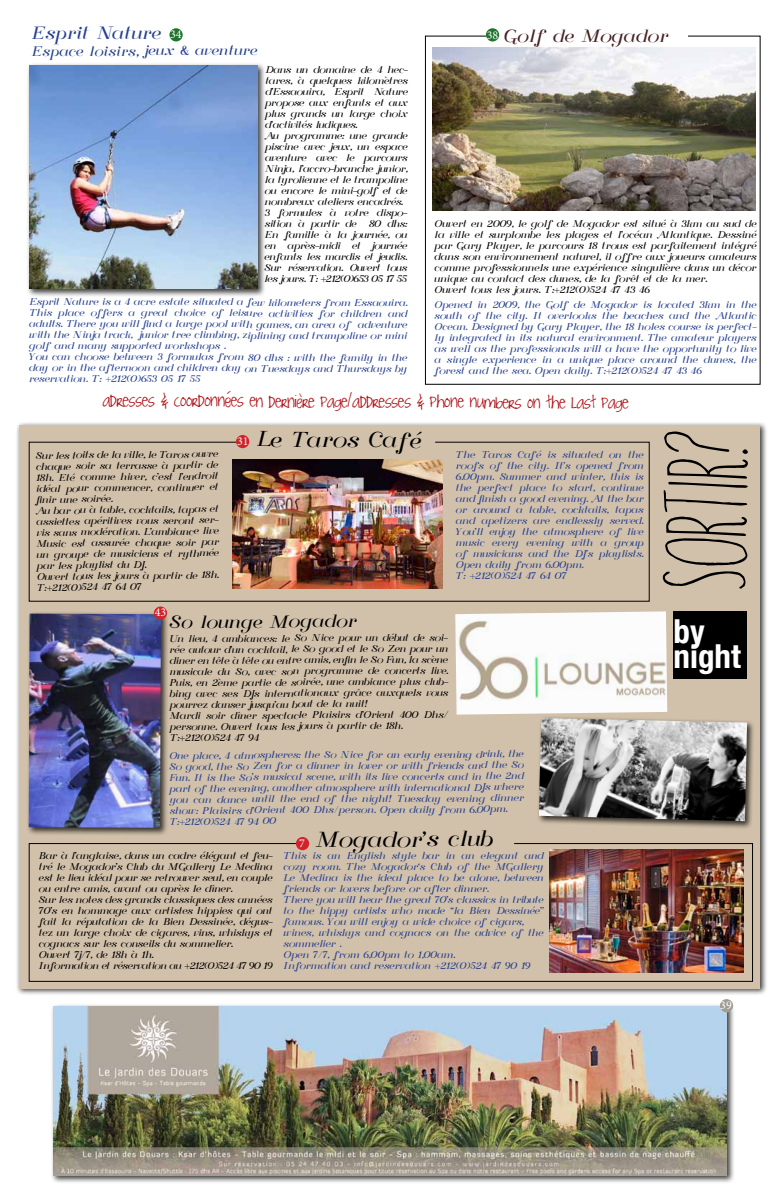
<style>
.page{position:relative;width:780px;height:1191px;background:#fff}
.page>*{position:absolute;margin:0;border:0;box-sizing:border-box;transform-origin:0 0}
.t1{font:137px "Windsor Hand";color:#000}
.t2{font:700 condensed 33px/25px "Helvetica Neue";color:#fff}
.t3{font:22px "Florence";color:#000}
.t4{font:20px "Joyful Juliana";letter-spacing:-.035em;color:#af1116}
.t5{font:18px "Florence";letter-spacing:-.005em;color:#000}
.t6{font:18px "Florence";color:#471e21}
.t7{font:18px "Florence";letter-spacing:-.005em;color:#25408f}
.t8{font:14px "Florence";letter-spacing:-.005em;color:#25408f}
.t9{font:12px "Minion Pro";color:#fff}
.t10{font:10px/11px "Florence";letter-spacing:-.035em;color:#000}
.t11{font:10px/11px "Florence";letter-spacing:-.02em;color:#25408f}
</style>
<div class="page">
<div style="left:26px;top:63px;width:239px;height:234px;background:#000;opacity:.75"></div>
<img style="left:29px;top:65px;width:228px;height:224px">
<div style="left:50px;top:1003px;width:684px;height:180px;background:#000;opacity:.75"></div>
<img style="left:53px;top:1006px;width:673px;height:169px">
<img style="left:432px;top:48px;width:323px;height:162px">
<div style="left:16px;top:422px;width:751px;height:574px;background:#000;opacity:.75"></div>
<div style="left:19px;top:425px;width:741px;height:563px;background:#d2c1aa"></div>
<div style="left:29px;top:843px;width:724px;height:138px;border:1px solid #000"></div>
<svg style="left:299px;top:837px;width:215px;height:14px"></svg>
<img style="left:550px;top:849px;width:194px;height:123px">
<div style="left:26px;top:611px;width:143px;height:225px;background:#000;opacity:.75"></div>
<img style="left:29px;top:613px;width:132px;height:214px">
<img style="left:455px;top:611px;width:212px;height:103px">
<div style="left:536px;top:715px;width:219px;height:114px;background:#000;opacity:.75"></div>
<img style="left:538px;top:718px;width:209px;height:103px">
<div style="left:673px;top:611px;width:74px;height:67px;background:#000"></div>
<svg style="left:243px;top:435px;width:192px;height:25px"></svg>
<img style="left:233px;top:460px;width:209px;height:128px">
<div style="left:169px;top:28px;width:14px;height:13px;background:#20742e;border-radius:50%"></div>
<div style="left:486px;top:28px;width:13px;height:13px;background:#20742e;border-radius:50%"></div>
<div style="left:720px;top:999px;width:13px;height:13px;background:#a19c94;border-radius:50%"></div>
<div style="left:296px;top:837px;width:13px;height:13px;background:#d2232a;border-radius:50%"></div>
<div style="left:154px;top:606px;width:13px;height:13px;background:#d2232a;border-radius:50%"></div>
<div style="left:236px;top:435px;width:13px;height:13px;background:#d2232a;border-radius:50%"></div>
<h3 class="t7" style="left:32px;top:22px;width:131px">Esprit Nature</h3>
<h3 class="t8" style="left:32px;top:43px;width:227px">Espace loisirs, jeux &amp; aventure</h3>
<h3 class="t6" style="left:504px;top:25px;width:166px">Golf de Mogador</h3>
<p class="t9" style="left:170px;top:26px;width:13px">34</p>
<p class="t9" style="left:486px;top:27px;width:13px">38</p>
<p class="t10" style="left:264px;top:64px;width:145px">Dans un domaine de 4 hec&shy;tares, à quelques kilomètres d’Essaouira, Esprit Nature propose aux enfants et aux plus grands un large choix d’activités ludiques.<br>Au programme: une grande piscine avec jeux, un espace aventure avec le parcours<br>Ninja, l’accro-branche junior, la tyrolienne et le trampoline ou encore le mini-golf et de nombreux ateliers encadrés.<br>3 formules à votre dispo&shy;sition à partir de 80 dhs:<br>En famille à la journée, ou en après-midi et journée enfants les mardis et jeudis.<br>Sur réservation. Ouvert tous les jours. T: +212(0)653 05 17 55</p>
<p class="t11" style="left:29px;top:297px;width:380px">Esprit Nature is a 4 acre estate situated a few kilometers from Essaouira.<br>This place offers a great choice of leisure activities for children and adults. There you will find a large pool with games, an area of adventure with the Ninja track, junior tree climbing, ziplining and trampoline or mini golf and many supported workshops .<br>You can choose between 3 formulas from 80 dhs : with the family in the day or in the afternoon and children day on Tuesdays and Thursdays by reservation. T: +212(0)653 05 17 55</p>
<p class="t10" style="left:434px;top:218px;width:324px">Ouvert en 2009, le golf de Mogador est situé à 3km au sud de la ville et surplombe les plages et l’océan Atlantique. Dessiné par Gary Player, le parcours 18 trous est parfaitement intégré dans son environnement naturel, il offre aux joueurs amateurs comme professionnels une expérience singulière dans un décor unique au contact des dunes, de la forêt et de la mer.<br>Ouvert tous les jours. T:+212(0)524 47 43 46</p>
<p class="t11" style="left:434px;top:300px;width:324px;text-align:justify">Opened in 2009, the Golf de Mogador is located 3km in the south of the city. It overlooks the beaches and the Atlantic Ocean. Designed by Gary Player, the 18 holes course is perfect&shy;ly integrated in its natural environment. The amateur players as well as the professionals will a have the opportunity to live a single experience in a unique place around the dunes, the forest and the sea. Open daily. T:+212(0)524 47 43 46</p>
<h3 class="t4" style="left:102px;top:392px;width:528px">adresses &amp; coordonnées en dernière page/addresses &amp; phone numbers on the last page</h3>
<p class="t10" style="left:35px;top:451px;width:184px;text-align:justify;rotate:-1deg">Sur les toits de la ville, le Taros ouvre chaque soir sa terrasse à partir de 18h. Eté comme hiver, c’est l’endroit idéal pour commencer, continuer et fi nir une soirée.</p>
<p class="t10" style="left:36px;top:506px;width:185px;rotate:-1deg">Au bar ou à table, cocktails, tapas et assiettes apéritives vous seront ser&shy;vis sans modération. L’ambiance live<br>Music est assurée chaque soir par un groupe de musiciens et rythmée par les playlist du DJ.<br>Ouvert tous les jours à partir de 18h.<br>T:+212(0)524 47 64 07</p>
<p class="t9" style="left:237px;top:433px;width:13px">31</p>
<h3 class="t3" style="left:257px;top:425px;width:166px;rotate:1deg">Le Taros Café</h3>
<p class="t11" style="left:456px;top:449px;width:189px">The Taros Café is situated on the roofs of the city. It’s opened from<br>6.00pm. Summer and winter, this is the perfect place to start, continue and finish a good evening. At the bar or around a table, cocktails, tapas and apetizers are endlessly served.<br>You’ll enjoy the atmosphere of live music every evening with a group of musicians and the DJ’s playlists.<br>Open daily from 6.00pm.<br>T: +212(0)524 47 64 07</p>
<p class="t9" style="left:155px;top:604px;width:13px">43</p>
<h3 class="t5" style="left:169px;top:611px;width:189px">So lounge Mogador</h3>
<p class="t10" style="left:169px;top:633px;width:280px">Un lieu, 4 ambiances: le So Nice pour un début de soi&shy;rée autour d’un cocktail, le So good et le So Zen pour un diner en tête à tête ou entre amis, enfin le So Fun, la scène musicale du So, avec son programme de concerts live.<br>Puis, en 2ème partie de soirée, une ambiance plus club&shy;bing avec ses DJs internationaux grâce auxquels vous pourrez danser jusqu’au bout de la nuit!<br>Mardi soir dîner spectacle Plaisirs d’Orient 400 Dhs/ personne. Ouvert tous les jours à partir de 18h.<br>T:+212(0)524 47 94</p>
<p class="t11" style="left:169px;top:749px;width:356px">One place, 4 atmospheres: the So Nice for an early evening drink, the So good, the So Zen for a dinner in lover or with friends and the So Fun. It is the So’s musical scene, with its live concerts and in the 2nd part of the evening, another atmosphere with international DJs where you can dance until the end of the night! Tuesday evening dinner show: Plaisirs d’Orient 400 Dhs/person. Open daily from 6.00pm.<br>T:+212(0)524 47 94 00</p>
<h3 class="t3" style="left:316px;top:828px;width:178px;rotate:-1deg">Mogador’s club</h3>
<p class="t9" style="left:299px;top:835px;width:7px">7</p>
<p class="t10" style="left:39px;top:850px;width:235px">Bar à l’anglaise, dans un cadre élégant et feu&shy;tré le Mogador’s Club du MGallery Le Medina est le lieu idéal pour se retrouver seul, en couple ou entre amis, avant ou après le dîner.<br>Sur les notes des grands classiques des années 70’s en hommage aux artistes hippies qui ont fait la réputation de la Bien Dessinée, dégus&shy;tez un large choix de cigares, vins, whiskys et cognacs sur les conseils du sommelier.<br>Ouvert 7j/7, de 18h à 1h.<br>Information et réservation au +212(0)524 47 90 19</p>
<p class="t11" style="left:283px;top:850px;width:262px">This is an English style bar in an elegant and cozy room. The Mogador‘s Club of the MGallery Le Medina is the ideal place to be alone, between friends or lovers before or after dinner.<br>There you will hear the great 70’s classics in tribute to the hippy artists who made ‘‘la Bien Dessinée” famous. You will enjoy a wide choice of cigars, wines, whiskys and cognacs on the advice of the sommelier .<br>Open 7/7, from 6,00pm to 1,00am.<br>Information and reservation +212(0)524 47 90 19</p>
<h1 class="t1" style="left:618px;top:588px;width:161px;rotate:-89deg">sortir?</h1>
<h2 class="t2" style="left:673px;top:618px;width:69px">by night</h2>
<p class="t9" style="left:720px;top:997px;width:13px">39</p>
</div>
